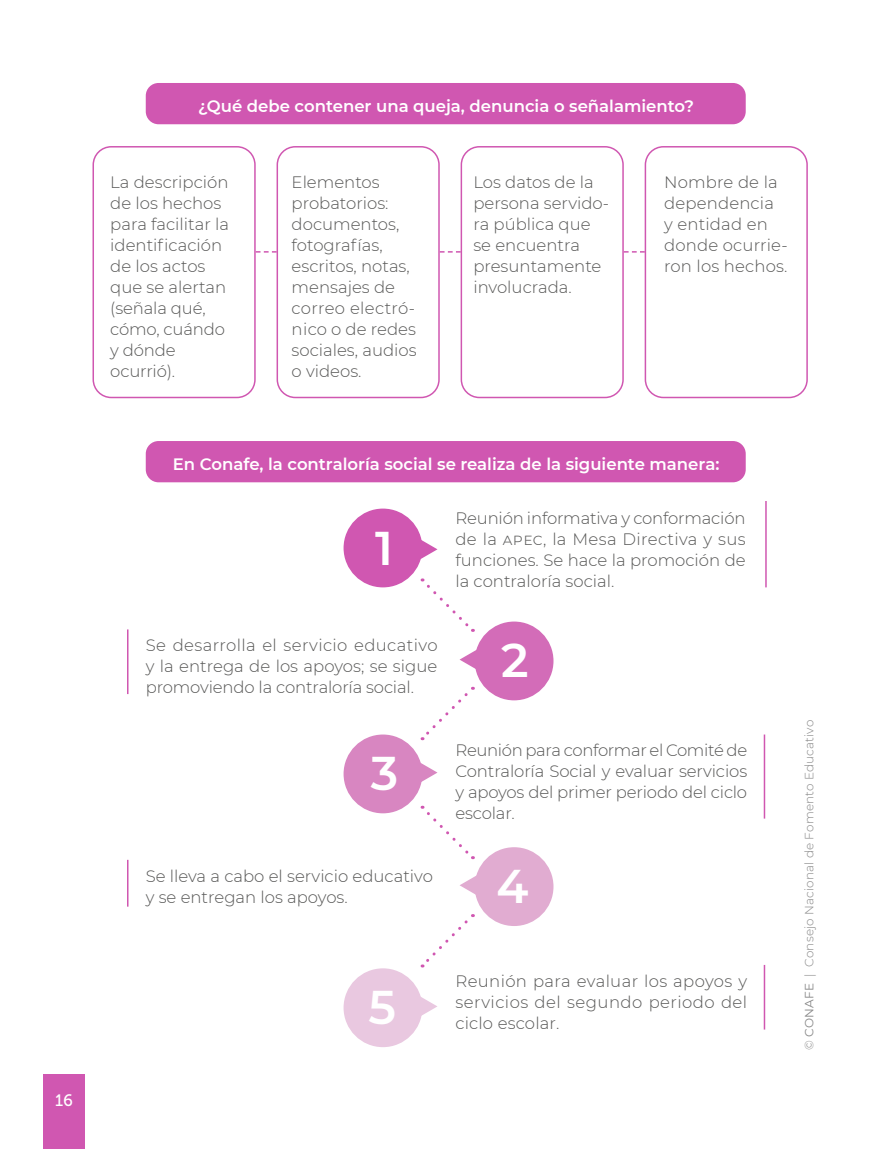
<style>
.page{position:relative;width:893px;height:1149px;background:#fff}
.page>*{position:absolute;margin:0;border:0;box-sizing:border-box;transform-origin:0 0}
.t1{font:600 47.1px "Montserrat";color:#fff}
.t2{font:300 16.5px/21px "Montserrat";color:#575756}
.t3{font:600 16.5px "Montserrat";color:#fff}
.t4{font:16.5px "Museo Sans 500";color:#fff}
.t5{font:300 12px "Montserrat";letter-spacing:.015em;color:#878787}
.s1{font-weight:400}
</style>
<div class="page">
<div style="left:43px;top:1074px;width:42px;height:74px;background:#d057b1"></div>
<svg style="left:256px;top:251px;width:21px;height:1px"></svg>
<svg style="left:440px;top:251px;width:21px;height:1px"></svg>
<svg style="left:624px;top:251px;width:21px;height:1px"></svg>
<div style="left:146px;top:83px;width:600px;height:41px;background:#d057b1;border-radius:13px"></div>
<div style="left:146px;top:441px;width:600px;height:41px;background:#d057b1;border-radius:13px"></div>
<div style="left:93px;top:146px;width:163px;height:252px;border:2px solid #d057b1;border-radius:18px"></div>
<div style="left:277px;top:146px;width:163px;height:252px;border:2px solid #d057b1;border-radius:18px"></div>
<div style="left:461px;top:146px;width:163px;height:252px;border:2px solid #d057b1;border-radius:18px"></div>
<div style="left:645px;top:146px;width:163px;height:252px;border:2px solid #d057b1;border-radius:18px"></div>
<svg style="left:420px;top:538px;width:17px;height:21px"></svg>
<div style="left:344px;top:508px;width:78px;height:79px;background:#d057b1;border-radius:50%"></div>
<svg style="left:460px;top:649px;width:17px;height:21px"></svg>
<div style="left:475px;top:621px;width:78px;height:79px;background:#d36cb8;border-radius:50%"></div>
<svg style="left:460px;top:874px;width:17px;height:21px"></svg>
<div style="left:475px;top:847px;width:78px;height:78px;background:#e1acd1;border-radius:50%"></div>
<svg style="left:420px;top:761px;width:17px;height:22px"></svg>
<div style="left:344px;top:734px;width:78px;height:79px;background:#d886c1;border-radius:50%"></div>
<svg style="left:420px;top:995px;width:17px;height:21px"></svg>
<div style="left:344px;top:968px;width:78px;height:78px;background:#e9c8e0;border-radius:50%"></div>
<svg style="left:422px;top:578px;width:51px;height:53px"></svg>
<svg style="left:422px;top:805px;width:51px;height:53px"></svg>
<svg style="left:421px;top:686px;width:52px;height:54px"></svg>
<svg style="left:421px;top:914px;width:52px;height:53px"></svg>
<hr style="left:127px;top:629px;width:2px;height:65px;background:#d057b1">
<hr style="left:127px;top:859px;width:2px;height:47px;background:#d057b1">
<hr style="left:764px;top:734px;width:1px;height:84px;background:#d057b1">
<hr style="left:764px;top:964px;width:1px;height:65px;background:#d057b1">
<hr style="left:765px;top:501px;width:2px;height:86px;background:#d057b1">
<p class="t4" style="left:55px;top:1090px;width:19px">16</p>
<p class="t3" style="left:198px;top:94px;width:497px">¿Qué debe contener una queja, denuncia o señalamiento?</p>
<p class="t2" style="left:110px;top:171px;width:120px">La descripción de los hechos para facilitar la identificación de los actos que se alertan (señala qué, cómo, cuándo y dónde ocurrió).</p>
<p class="t2" style="left:292px;top:171px;width:127px">Elementos probatorios: documentos, fotografías, escritos, notas, mensajes de correo electró&shy;nico o de redes sociales, audios o videos.</p>
<p class="t2" style="left:473px;top:171px;width:137px">Los datos de la persona servido&shy;ra pública que se encuentra presuntamente involucrada.</p>
<p class="t2" style="left:664px;top:171px;width:125px">Nombre de la dependencia<br>y entidad en donde ocurrie&shy;ron los hechos.</p>
<p class="t3" style="left:173px;top:452px;width:548px">En Conafe, la contraloría social se realiza de la siguiente manera:</p>
<h1 class="t1" style="left:375px;top:514px;width:19px">1</h1>
<p class="t2" style="left:455px;top:507px;width:292px;text-align:justify">Reunión informativa y conformación de la apec, la Mesa Directiva y sus funciones. Se hace la promoción de la contraloría social.</p>
<p class="t2" style="left:146px;top:633px;width:293px;text-align:justify">Se desarrolla el servicio educativo y la entrega de los apoyos; se sigue promoviendo la contraloría social.</p>
<h1 class="t1" style="left:501px;top:626px;width:29px">2</h1>
<h1 class="t1" style="left:371px;top:740px;width:29px">3</h1>
<p class="t2" style="left:455px;top:738px;width:293px;text-align:justify">Reunión para conformar el Comité de Contraloría Social y evaluar servicios y apoyos del primer periodo del ciclo escolar.</p>
<p class="t2" style="left:146px;top:864px;width:289px">Se lleva a cabo el servicio educativo y se entregan los apoyos.</p>
<h1 class="t1" style="left:496px;top:852px;width:34px">4</h1>
<h1 class="t1" style="left:369px;top:973px;width:29px">5</h1>
<p class="t2" style="left:455px;top:969px;width:293px;text-align:justify">Reunión para evaluar los apoyos y servicios del segundo periodo del ciclo escolar.</p>
<p class="t5" style="left:801px;top:1049px;width:331px;rotate:-90deg">© <span class="s1">CONAFE</span> | Consejo Nacional de Fomento Educativo</p>
</div>
